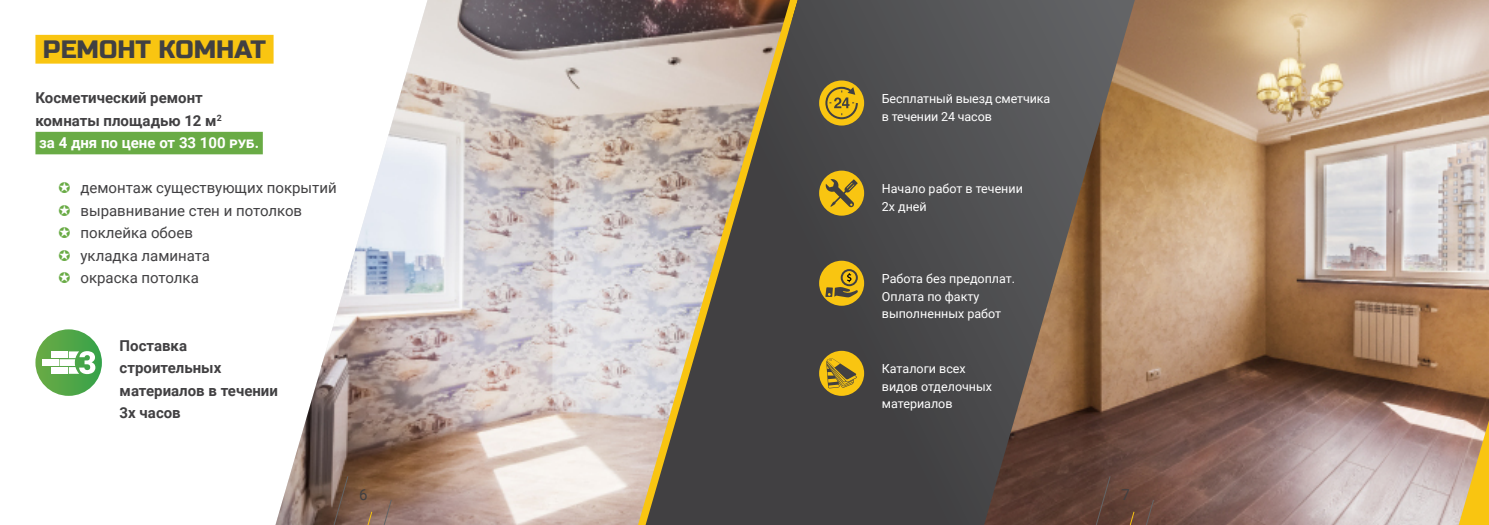
<style>
.page{position:relative;width:1489px;height:525px;background:#fff}
.page>*{position:absolute;margin:0;border:0;box-sizing:border-box;transform-origin:0 0}
.t1{font:25px "Russo One";color:#414042}
.t2{font:700 15px/22.5px "Roboto";color:#414042}
.t3{font:15px/22.5px "Roboto";color:#414042}
.t4{font:12.5px/17.5px "Roboto";color:#fff}
.s1{color:#fff}
</style>
<div class="page">
<img style="left:1134px;top:0;width:354px;height:524px">
<img style="left:275px;top:0;width:363px;height:524px">
<svg style="left:1458px;top:420px;width:30px;height:104px;background:#ddb861"></svg>
<svg style="left:638px;top:0;width:7px;height:524px;background:#cbc1bb"></svg>
<svg style="left:645px;top:0;width:489px;height:524px;background:#655d57"></svg>
<div style="left:35px;top:35px;width:238px;height:29px;background:#f9c511"></div>
<div style="left:35px;top:132px;width:228px;height:22px;background:#69ab45"></div>
<svg style="left:35px;top:329px;width:67px;height:66px;background:#58a94d"></svg>
<div style="left:819px;top:80px;width:45px;height:45px;background:#f9c511;border-radius:50%"></div>
<div style="left:819px;top:170px;width:45px;height:45px;background:#f9c511;border-radius:50%"></div>
<div style="left:819px;top:260px;width:45px;height:45px;background:#f9c511;border-radius:50%"></div>
<div style="left:819px;top:350px;width:45px;height:45px;background:#f9c511;border-radius:50%"></div>
<svg style="left:825px;top:87px;width:32px;height:32px"></svg>
<svg style="left:825px;top:179px;width:32px;height:28px"></svg>
<svg style="left:825px;top:269px;width:32px;height:28px"></svg>
<svg style="left:826px;top:358px;width:30px;height:30px"></svg>
<div style="left:51px;top:351px;width:17px;height:7px;background:#fff"></div>
<div style="left:51px;top:367px;width:17px;height:6px;background:#fff"></div>
<div style="left:42px;top:359px;width:16px;height:7px;background:#fff"></div>
<svg style="left:60px;top:351px;width:35px;height:23px"></svg>
<svg style="left:1057px;top:475px;width:97px;height:49px;background:#624237"></svg>
<svg style="left:296px;top:475px;width:96px;height:49px;background:#795d4d"></svg>
<h1 class="t1" style="left:43px;top:35px;width:224px">Ремонт комнат</h1>
<p class="t2" style="left:35px;top:86px;width:225px">Косметический ремонт комнаты площадью 12 м<sup>2<br></sup><span class="s1">за 4 дня по цене от 33 100 руб.</span></p>
<p class="t3" style="left:80px;top:176px;width:258px">демонтаж существующих покрытий выравнивание стен и потолков поклейка обоев<br>укладка ламината<br>окраска потолка</p>
<p class="t2" style="left:120px;top:333px;width:160px">Поставка строительных материалов в течении<br>3х часов</p>
<p class="t4" style="left:881px;top:89px;width:170px">Бесплатный выезд сметчика в течении 24 часов</p>
<p class="t4" style="left:881px;top:179px;width:142px">Начало работ в течении<br>2х дней</p>
<p class="t4" style="left:881px;top:269px;width:135px">Работа без предоплат.<br>Оплата по факту выполненных работ</p>
<p class="t4" style="left:881px;top:359px;width:112px">Каталоги всех видов отделочных материалов</p>
<p class="t3" style="left:359px;top:482px;width:10px">6</p>
<p class="t3" style="left:1121px;top:482px;width:10px">7</p>
</div>
